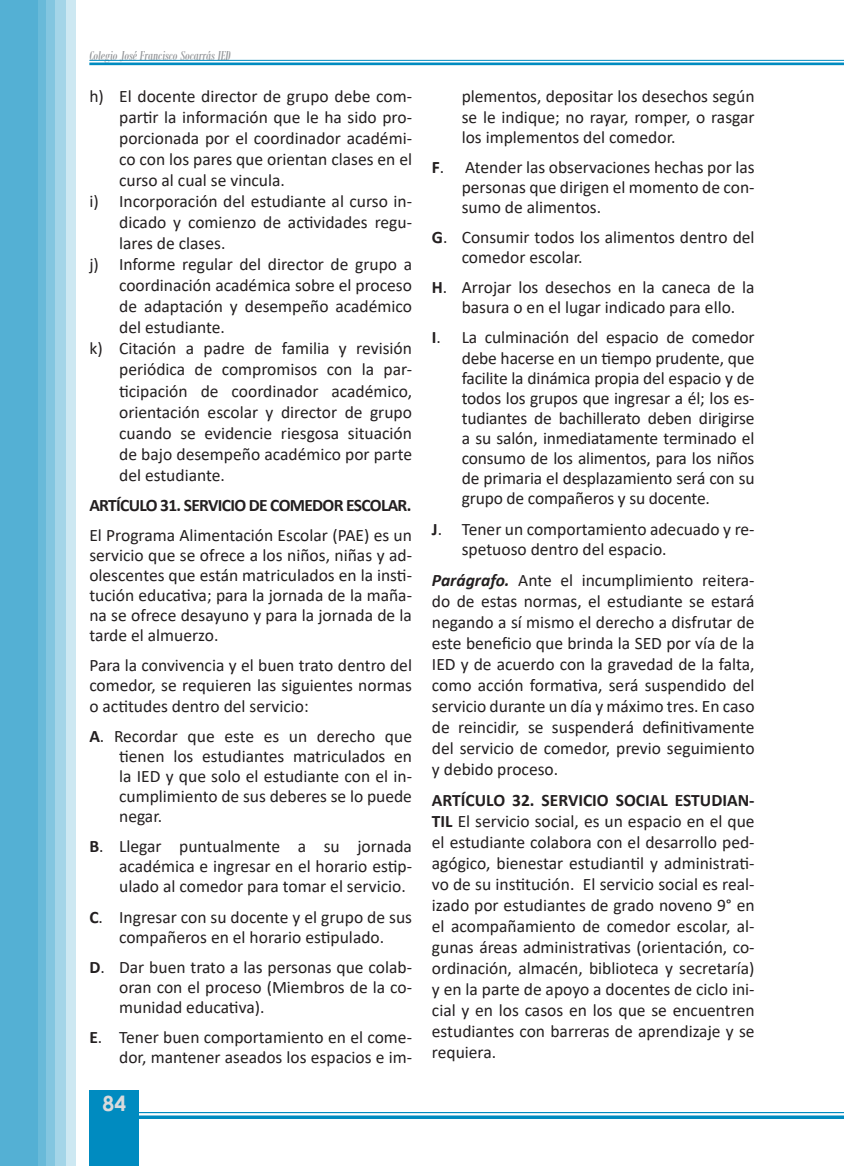
<style>
.page{position:relative;width:844px;height:1166px;background:#fff}
.page>*{position:absolute;margin:0;border:0;box-sizing:border-box;transform-origin:0 0}
.t1{font:700 21px "Century Gothic";color:#d9dadc}
.t2{font:17.5px/21px "Calibri";color:#231f20;text-align:justify}
.t3{font:700 17.5px "Calibri";letter-spacing:-.04em;color:#231f20}
.t4{font:italic 14px "Bodoni MT Condensed";color:#939598}
.s1{font-weight:700}
.s2{font-weight:700;font-style:italic}
</style>
<div class="page">
<div style="left:90px;top:1090px;width:49px;height:76px;background:#008bc0"></div>
<div style="left:0;top:0;width:76px;height:1166px;background:linear-gradient(to bottom,#cde8f2,#cde8f2)"></div>
<svg style="left:54px;top:0;width:11px;height:1166px;background:#a0d3e7"></svg>
<div style="left:0;top:0;width:54px;height:1166px;background:#83c6e0"></div>
<div style="left:0;top:0;width:46px;height:1166px;background:#69bad9"></div>
<div style="left:0;top:0;width:38px;height:1166px;background:#54b0d4"></div>
<hr style="left:139px;top:1112px;width:704px;height:1px;background:#008bc0">
<svg style="left:139px;top:1115px;width:704px;height:4px;background:#2099c7"></svg>
<hr style="left:89px;top:60px;width:754px;height:1px;background:#008bc0">
<hr style="left:89px;top:63px;width:754px;height:2px;background:#008bc0">
<p class="t4" style="left:89px;top:47px;width:143px">Colegio José Francisco Socarrás IED</p>
<p class="t2" style="left:119px;top:86px;width:294px;text-indent:-30px">h) El docente director de grupo debe com&shy;partir la información que le ha sido pro&shy;porcionada por el coordinador académi&shy;co con los pares que orientan clases en el curso al cual se vincula.</p>
<p class="t2" style="left:119px;top:191px;width:294px;text-indent:-30px">i) Incorporación del estudiante al curso in&shy;dicado y comienzo de actividades regu&shy;lares de clases.</p>
<p class="t2" style="left:119px;top:254px;width:294px;text-indent:-30px">j) Informe regular del director de grupo a coordinación académica sobre el proceso de adaptación y desempeño académico del estudiante.</p>
<p class="t2" style="left:119px;top:338px;width:294px;text-indent:-30px">k) Citación a padre de familia y revisión periódica de compromisos con la par&shy;ticipación de coordinador académico, orientación escolar y director de grupo cuando se evidencie riesgosa situación de bajo desempeño académico por parte del estudiante.</p>
<p class="t3" style="left:89px;top:492px;width:323px">ARTÍCULO 31. SERVICIO DE COMEDOR ESCOLAR.</p>
<p class="t2" style="left:89px;top:524px;width:324px;line-height:20.1px">El Programa Alimentación Escolar (PAE) es un servicio que se ofrece a los niños, niñas y ad&shy;olescentes que están matriculados en la insti&shy;tución educativa; para la jornada de la maña&shy;na se ofrece desayuno y para la jornada de la tarde el almuerzo.</p>
<p class="t2" style="left:89px;top:655px;width:324px;line-height:20.1px">Para la convivencia y el buen trato dentro del comedor, se requieren las siguientes normas o actitudes dentro del servicio:</p>
<p class="t2" style="left:119px;top:725px;width:294px;line-height:20.1px;text-indent:-30px"><span class="s1">A</span>. Recordar que este es un derecho que tienen los estudiantes matriculados en la IED y que solo el estudiante con el in&shy;cumplimiento de sus deberes se lo puede negar.</p>
<p class="t2" style="left:119px;top:836px;width:294px;line-height:20.1px;text-indent:-30px"><span class="s1">B</span>. Llegar puntualmente a su jornada académica e ingresar en el horario estip&shy;ulado al comedor para tomar el servicio.</p>
<p class="t2" style="left:89px;top:906px;width:324px;line-height:20.1px;text-align:center"><span class="s1">C</span>. Ingresar con su docente y el grupo de sus compañeros en el horario estipulado.</p>
<p class="t2" style="left:119px;top:956px;width:294px;line-height:20.1px;text-indent:-30px"><span class="s1">D</span>. Dar buen trato a las personas que colab&shy;oran con el proceso (Miembros de la co&shy;munidad educativa).</p>
<p class="t2" style="left:89px;top:1026px;width:324px;line-height:20.1px;text-align:right"><span class="s1">E</span>. Tener buen comportamiento en el come&shy;dor, mantener aseados los espacios e im-</p>
<p class="t1" style="left:103px;top:1087px;width:25px">84</p>
<p class="t2" style="left:461px;top:86px;width:294px;line-height:20.1px">plementos, depositar los desechos según se le indique; no rayar, romper, o rasgar los implementos del comedor.</p>
<p class="t2" style="left:461px;top:156px;width:294px;line-height:20.1px;text-indent:-30px"><span class="s1">F</span>. Atender las observaciones hechas por las personas que dirigen el momento de con&shy;sumo de alimentos.</p>
<p class="t2" style="left:461px;top:227px;width:294px;line-height:20.1px;text-indent:-30px"><span class="s1">G</span>. Consumir todos los alimentos dentro del comedor escolar.</p>
<p class="t2" style="left:461px;top:277px;width:294px;line-height:20.1px;text-indent:-30px"><span class="s1">H</span>. Arrojar los desechos en la caneca de la basura o en el lugar indicado para ello.</p>
<p class="t2" style="left:461px;top:327px;width:294px;line-height:20.1px;text-indent:-30px"><span class="s1">I</span>. La culminación del espacio de comedor debe hacerse en un tiempo prudente, que facilite la dinámica propia del espacio y de todos los grupos que ingresar a él; los es&shy;tudiantes de bachillerato deben dirigirse a su salón, inmediatamente terminado el consumo de los alimentos, para los niños de primaria el desplazamiento será con su grupo de compañeros y su docente.</p>
<p class="t2" style="left:461px;top:518px;width:294px;line-height:20.1px;text-indent:-30px"><span class="s1">J</span>. Tener un comportamiento adecuado y re&shy;spetuoso dentro del espacio.</p>
<p class="t2" style="left:432px;top:569px;width:324px"><span class="s2">Parágrafo.</span> Ante el incumplimiento reitera&shy;do de estas normas, el estudiante se estará negando a sí mismo el derecho a disfrutar de este beneficio que brinda la SED por vía de la IED y de acuerdo con la gravedad de la falta, como acción formativa, será suspendido del servicio durante un día y máximo tres. En caso de reincidir, se suspenderá definitivamente del servicio de comedor, previo seguimiento y debido proceso.</p>
<p class="t2" style="left:432px;top:789px;width:324px"><span class="s1">ARTÍCULO 32. SERVICIO SOCIAL ESTUDIAN-TIL</span> El servicio social, es un espacio en el que el estudiante colabora con el desarrollo ped&shy;agógico, bienestar estudiantil y administrati&shy;vo de su institución. El servicio social es real&shy;izado por estudiantes de grado noveno 9° en el acompañamiento de comedor escolar, al&shy;gunas áreas administrativas (orientación, co&shy;ordinación, almacén, biblioteca y secretaría) y en la parte de apoyo a docentes de ciclo ini&shy;cial y en los casos en los que se encuentren estudiantes con barreras de aprendizaje y se requiera.</p>
</div>
